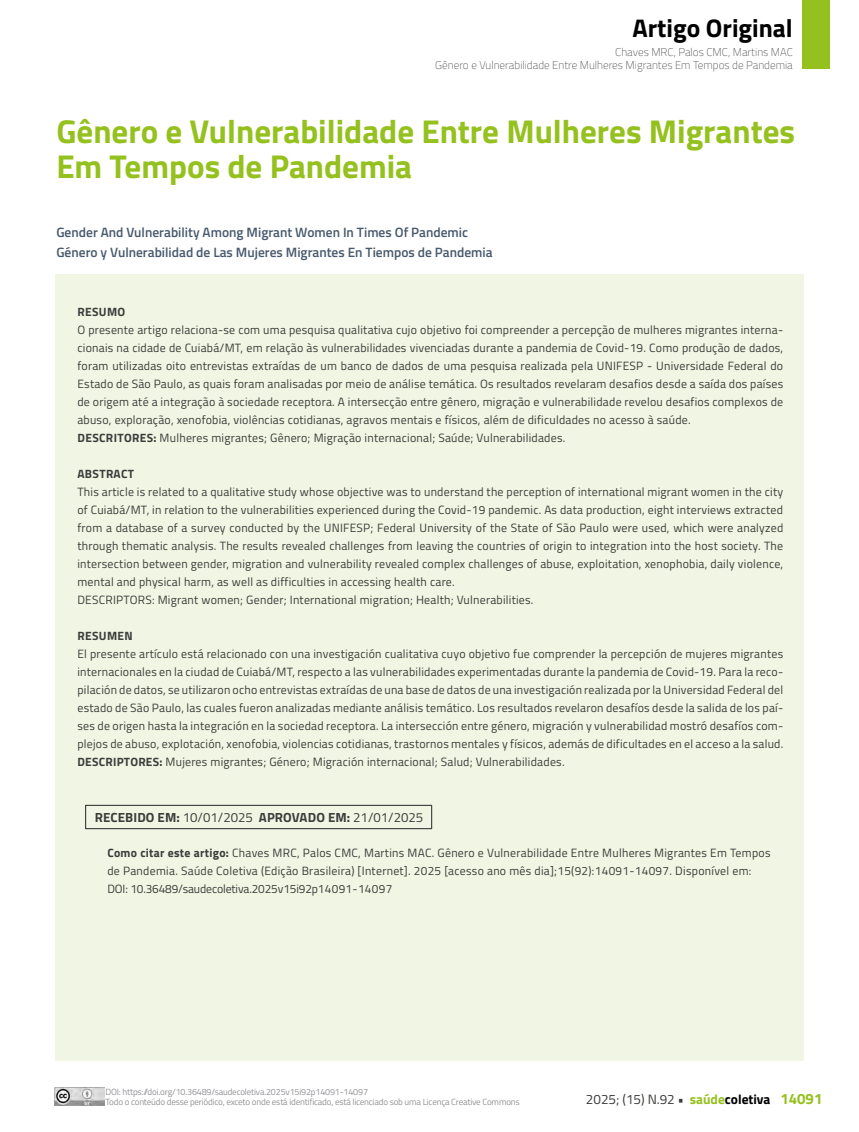
<style>
.page{position:relative;width:859px;height:1132px;background:#fff}
.page>*{position:absolute;margin:0;border:0;box-sizing:border-box;transform-origin:0 0}
.t1{font:700 33px/34.5px "Titillium";color:#95c11f}
.t2{font:700 25.5px "Titillium";color:#000}
.t3{font:600 13.5px/20.4px "Titillium";color:#47596c}
.t4{font:13.5px "Titillium";color:#3c3c3b}
.t5{font:700 13.2px "Titillium";letter-spacing:.01em;color:#3c3c3b}
.t6{font:12px/18px "Titillium";letter-spacing:.02em;color:#3c3c3b}
.t7{font:700 12px "Titillium";letter-spacing:.03em;color:#3c3c3b}
.t8{font:100 11.25px/13.5px "Titillium";color:#3c3c3b;text-align:right}
.t9{font:9px/9.4px "Titillium";letter-spacing:-.02em;color:#939398}
.s1{font-weight:700}
.s2{font-weight:400}
.s3{font-weight:700;color:#95c11f}
.s4{font-weight:700;color:#000}
.s5{font-weight:700;font-size:15px;color:#95c11f}
</style>
<div class="page">
<div style="left:802px;top:0;width:27px;height:69px;background:#95c11f"></div>
<img style="left:54px;top:1087px;width:51px;height:18px">
<div style="left:55px;top:274px;width:749px;height:785px;background:#f1f6e4"></div>
<div style="left:85px;top:804px;width:347px;height:24px;border:1px solid #3c3c3b"></div>
<h2 class="t2" style="left:632px;top:8px;width:162px">Artigo Original</h2>
<p class="t8" style="left:435px;top:44px;width:359px">Chaves MRC, Palos CMC, Martins MAC<br>Gênero e Vulnerabilidade Entre Mulheres Migrantes Em Tempos de Pandemia</p>
<h1 class="t1" style="left:56px;top:113px;width:740px">Gênero e Vulnerabilidade Entre Mulheres Migrantes<br>Em Tempos de Pandemia</h1>
<p class="t3" style="left:56px;top:221px;width:438px">Gender And Vulnerability Among Migrant Women In Times Of Pandemic<br>Género y Vulnerabilidad de Las Mujeres Migrantes En Tiempos de Pandemia</p>
<p class="t7" style="left:77px;top:302px;width:49px">RESUMO</p>
<p class="t6" style="left:77px;top:320px;width:707px">O presente artigo relaciona-se com uma pesquisa qualitativa cujo objetivo foi compreender a percepção de mulheres migrantes interna&shy;cionais na cidade de Cuiabá/MT, em relação às vulnerabilidades vivenciadas durante a pandemia de Covid-19. Como produção de dados, foram utilizadas oito entrevistas extraídas de um banco de dados de uma pesquisa realizada pela UNIFESP - Universidade Federal do Estado de São Paulo, as quais foram analisadas por meio de análise temática. Os resultados revelaram desafios desde a saída dos países de origem até a integração à sociedade receptora. A intersecção entre gênero, migração e vulnerabilidade revelou desafios complexos de abuso, exploração, xenofobia, violências cotidianas, agravos mentais e físicos, além de dificuldades no acesso à saúde.<br><span class="s1">DESCRITORES:</span> Mulheres migrantes; Gênero; Migração internacional; Saúde; Vulnerabilidades.</p>
<p class="t7" style="left:77px;top:464px;width:58px">ABSTRACT</p>
<p class="t6" style="left:77px;top:482px;width:707px">This article is related to a qualitative study whose objective was to understand the perception of international migrant women in the city of Cuiabá/MT, in relation to the vulnerabilities experienced during the Covid-19 pandemic. As data production, eight interviews extracted from a database of a survey conducted by the UNIFESP; Federal University of the State of São Paulo were used, which were analyzed through thematic analysis. The results revealed challenges from leaving the countries of origin to integration into the host society. The intersection between gender, migration and vulnerability revealed complex challenges of abuse, exploitation, xenophobia, daily violence, mental and physical harm, as well as difficulties in accessing health care.<br>DESCRIPTORS: Migrant women; Gender; International migration; Health; Vulnerabilities.</p>
<p class="t7" style="left:77px;top:626px;width:57px">RESUMEN</p>
<p class="t6" style="left:77px;top:644px;width:707px;text-align:justify">El presente artículo está relacionado con una investigación cualitativa cuyo objetivo fue comprender la percepción de mujeres migrantes internacionales en la ciudad de Cuiabá/MT, respecto a las vulnerabilidades experimentadas durante la pandemia de Covid-19. Para la reco&shy;pilación de datos, se utilizaron ocho entrevistas extraídas de una base de datos de una investigación realizada por la Universidad Federal del estado de São Paulo, las cuales fueron analizadas mediante análisis temático. Los resultados revelaron desafíos desde la salida de los paí&shy;ses de origen hasta la integración en la sociedad receptora. La intersección entre género, migración y vulnerabilidad mostró desafíos com&shy;plejos de abuso, explotación, xenofobia, violencias cotidianas, trastornos mentales y físicos, además de dificultades en el acceso a la salud.<br><span class="s1">DESCRIPTORES:</span> Mujeres migrantes; Género; Migración internacional; Salud; Vulnerabilidades.</p>
<p class="t5" style="left:95px;top:806px;width:330px">RECEBIDO EM: <span class="s2">10/01/2025</span> APROVADO EM: <span class="s2">21/01/2025</span></p>
<p class="t6" style="left:107px;top:842px;width:665px"><span class="s1">Como citar este artigo:</span> Chaves MRC, Palos CMC, Martins MAC. Gênero e Vulnerabilidade Entre Mulheres Migrantes Em Tempos de Pandemia. Saúde Coletiva (Edição Brasileira) [Internet]. 2025 [acesso ano mês dia];15(92):14091-14097. Disponível em:<br>DOI: 10.36489/saudecoletiva.2025v15i92p14091-14097</p>
<p class="t9" style="left:105px;top:1086px;width:416px">DOI: https://doi.org/10.36489/saudecoletiva.2025v15i92p14091-14097<br>Todo o conteúdo desse periódico, exceto onde está identificado, está licenciado sob uma Licença Creative Commons</p>
<p class="t4" style="left:586px;top:1088px;width:238px">2025; (15) N.92 <span class="s1">•</span> <span class="s3">saúde</span><span class="s4">coletiva</span> <span class="s5">14091</span></p>
</div>
